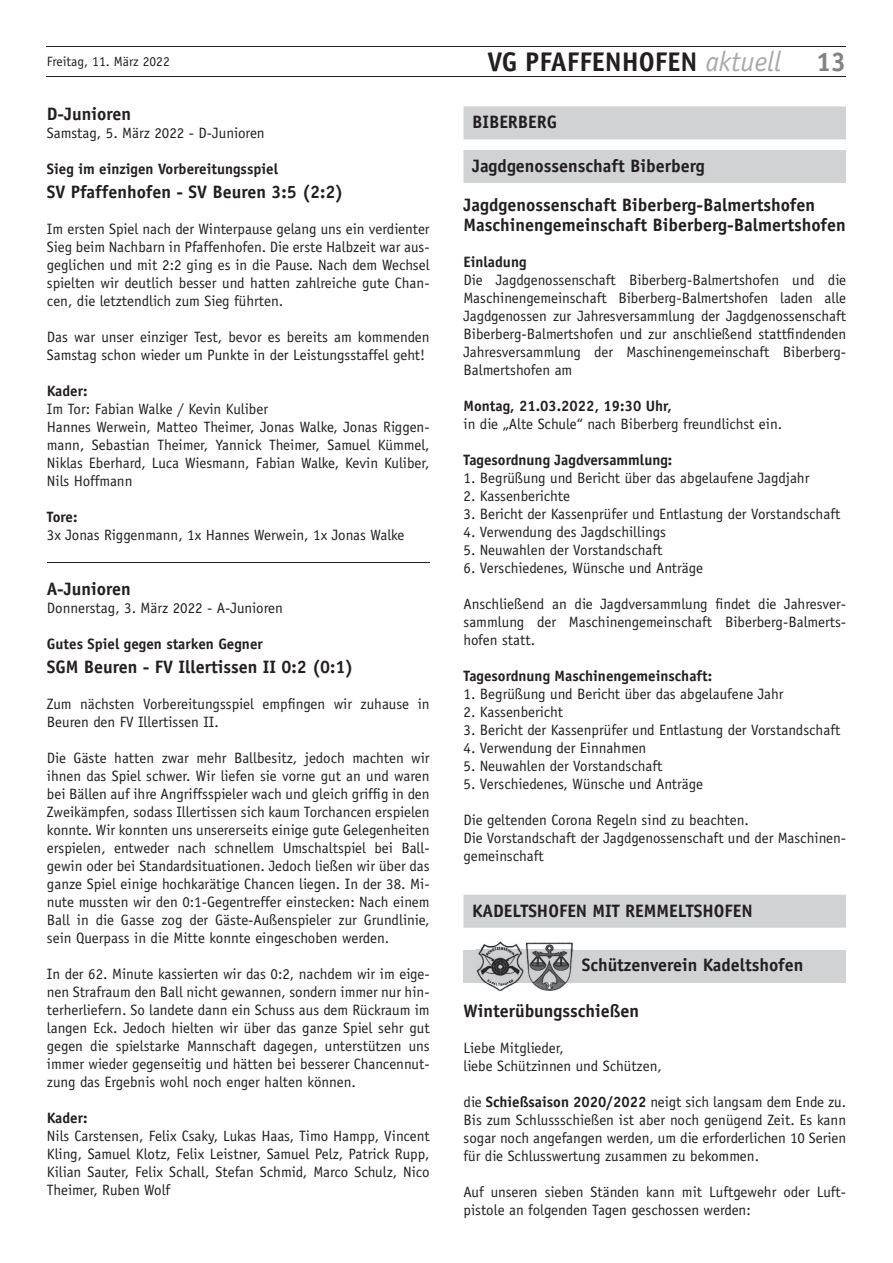
<style>
.page{position:relative;width:893px;height:1263px;background:#fff}
.page>*{position:absolute;margin:0;border:0;box-sizing:border-box;transform-origin:0 0}
.t1{font:700 27px "Officina Sans";color:#231f20}
.t2{font:700 27px "Officina Sans";color:#808285}
.t3{font:700 18px/39.5px "Officina Sans";color:#231f20}
.t4{font:15px/18px "Officina Sans";color:#231f20;text-align:justify}
.t5{font:700 15px "Officina Sans";color:#231f20}
.t6{font:13.5px "Officina Sans";color:#231f20}
.s1{font-weight:400;font-style:italic;font-size:28.35px;color:#a8a9ad}
.s2{font-weight:700}
</style>
<div class="page">
<hr style="left:47px;top:76px;width:799px;height:1px;background:#231f20">
<hr style="left:47px;top:47px;width:799px;height:1px;background:#231f20">
<hr style="left:47px;top:562px;width:383px;height:1px;background:#231f20">
<div style="left:463px;top:106px;width:383px;height:33px;background:#d1d2d4"></div>
<div style="left:463px;top:150px;width:383px;height:33px;background:#d1d2d4"></div>
<div style="left:463px;top:895px;width:383px;height:33px;background:#d1d2d4"></div>
<div style="left:463px;top:950px;width:383px;height:33px;background:#d1d2d4"></div>
<img style="left:476px;top:941px;width:48px;height:50px">
<img style="left:476px;top:950px;width:48px;height:33px">
<img style="left:526px;top:942px;width:47px;height:49px">
<img style="left:526px;top:950px;width:47px;height:33px">
<h1 class="t1" style="left:487px;top:45px;width:295px">VG PFAFFENHOFEN <span class="s1">aktuell</span></h1>
<p class="t6" style="left:47px;top:53px;width:124px">Freitag, 11. März 2022</p>
<h1 class="t2" style="left:816px;top:45px;width:32px">13</h1>
<p class="t3" style="left:47px;top:94px;width:86px">D-Junioren</p>
<p class="t4" style="left:47px;top:124px;width:219px">Samstag, 5. März 2022 - D-Junioren</p>
<p class="t5" style="left:47px;top:160px;width:233px">Sieg im einzigen Vorbereitungsspiel</p>
<p class="t3" style="left:47px;top:172px;width:298px">SV Pfaffenhofen - SV Beuren 3:5 (2:2)</p>
<p class="t4" style="left:47px;top:220px;width:384px">Im ersten Spiel nach der Winterpause gelang uns ein verdienter Sieg beim Nachbarn in Pfaffenhofen. Die erste Halbzeit war aus&shy;geglichen und mit 2:2 ging es in die Pause. Nach dem Wechsel spielten wir deutlich besser und hatten zahlreiche gute Chan&shy;cen, die letztendlich zum Sieg führten.</p>
<p class="t4" style="left:47px;top:328px;width:384px">Das war unser einziger Test, bevor es bereits am kommenden<br>Samstag schon wieder um Punkte in der Leistungsstaffel geht!</p>
<p class="t5" style="left:47px;top:382px;width:42px">Kader:</p>
<p class="t4" style="left:47px;top:400px;width:384px;text-align:left">Im Tor: Fabian Walke / Kevin Kuliber<br>Hannes Werwein, Matteo Theimer, Jonas Walke, Jonas Riggen&shy;mann, Sebastian Theimer, Yannick Theimer, Samuel Kümmel, Niklas Eberhard, Luca Wiesmann, Fabian Walke, Kevin Kuliber, Nils Hoffmann</p>
<p class="t5" style="left:47px;top:508px;width:32px">Tore:</p>
<p class="t4" style="left:47px;top:526px;width:359px">3x Jonas Riggenmann, 1x Hannes Werwein, 1x Jonas Walke</p>
<p class="t3" style="left:47px;top:569px;width:86px">A-Junioren</p>
<p class="t4" style="left:47px;top:599px;width:237px">Donnerstag, 3. März 2022 - A-Junioren</p>
<p class="t5" style="left:47px;top:634px;width:217px">Gutes Spiel gegen starken Gegner</p>
<p class="t3" style="left:47px;top:646px;width:308px">SGM Beuren - FV Illertissen II 0:2 (0:1)</p>
<p class="t4" style="left:47px;top:694px;width:384px">Zum nächsten Vorbereitungsspiel empfingen wir zuhause in<br>Beuren den FV Illertissen II.</p>
<p class="t4" style="left:47px;top:748px;width:384px">Die Gäste hatten zwar mehr Ballbesitz, jedoch machten wir ihnen das Spiel schwer. Wir liefen sie vorne gut an und waren bei Bällen auf ihre Angriffsspieler wach und gleich griffig in den Zweikämpfen, sodass Illertissen sich kaum Torchancen erspielen konnte. Wir konnten uns unsererseits einige gute Gelegenheiten erspielen, entweder nach schnellem Umschaltspiel bei Ball&shy;gewin oder bei Standardsituationen. Jedoch ließen wir über das ganze Spiel einige hochkarätige Chancen liegen. In der 38. Mi&shy;nute mussten wir den 0:1-Gegentreffer einstecken: Nach einem Ball in die Gasse zog der Gäste-Außenspieler zur Grundlinie, sein Querpass in die Mitte konnte eingeschoben werden.</p>
<p class="t4" style="left:47px;top:964px;width:384px">In der 62. Minute kassierten wir das 0:2, nachdem wir im eige&shy;nen Strafraum den Ball nicht gewannen, sondern immer nur hin&shy;terherliefern. So landete dann ein Schuss aus dem Rückraum im langen Eck. Jedoch hielten wir über das ganze Spiel sehr gut gegen die spielstarke Mannschaft dagegen, unterstützen uns immer wieder gegenseitig und hätten bei besserer Chancennut&shy;zung das Ergebnis wohl noch enger halten können.</p>
<p class="t5" style="left:47px;top:1108px;width:42px">Kader:</p>
<p class="t4" style="left:47px;top:1126px;width:384px">Nils Carstensen, Felix Csaky, Lukas Haas, Timo Hampp, Vincent Kling, Samuel Klotz, Felix Leistner, Samuel Pelz, Patrick Rupp, Kilian Sauter, Felix Schall, Stefan Schmid, Marco Schulz, Nico Theimer, Ruben Wolf</p>
<p class="t3" style="left:472px;top:102px;width:87px">BIBERBERG</p>
<p class="t3" style="left:463px;top:146px;width:353px;text-indent:9px">Jagdgenossenschaft Biberberg<br>Jagdgenossenschaft Biberberg-Balmertshofen</p>
<p class="t3" style="left:463px;top:205px;width:384px">Maschinengemeinschaft Biberberg-Balmertshofen</p>
<p class="t5" style="left:463px;top:252px;width:65px">Einladung</p>
<p class="t4" style="left:463px;top:271px;width:384px">Die Jagdgenossenschaft Biberberg-Balmertshofen und die Maschinengemeinschaft Biberberg-Balmertshofen laden alle Jagdgenossen zur Jahresversammlung der Jagdgenossenschaft Biberberg-Balmertshofen und zur anschließend stattfindenden Jahresversammlung der Maschinengemeinschaft Biberberg-Balmertshofen am</p>
<p class="t5" style="left:463px;top:396px;width:210px">Montag, 21.03.2022, 19:30 Uhr,</p>
<p class="t4" style="left:463px;top:415px;width:320px">in die „Alte Schule“ nach Biberberg freundlichst ein.</p>
<p class="t5" style="left:463px;top:450px;width:210px">Tagesordnung Jagdversammlung:</p>
<p class="t4" style="left:463px;top:469px;width:347px">1. Begrüßung und Bericht über das abgelaufene Jagdjahr</p>
<p class="t4" style="left:463px;top:487px;width:108px">2. Kassenberichte</p>
<p class="t4" style="left:463px;top:505px;width:378px">3. Bericht der Kassenprüfer und Entlastung der Vorstandschaft</p>
<p class="t4" style="left:463px;top:523px;width:204px">4. Verwendung des Jagdschillings</p>
<p class="t4" style="left:463px;top:541px;width:200px">5. Neuwahlen der Vorstandschaft</p>
<p class="t4" style="left:463px;top:559px;width:241px">6. Verschiedenes, Wünsche und Anträge</p>
<p class="t4" style="left:463px;top:595px;width:384px">Anschließend an die Jagdversammlung findet die Jahresver&shy;sammlung der Maschinengemeinschaft Biberberg-Balmerts&shy;hofen statt.</p>
<p class="t5" style="left:463px;top:666px;width:250px">Tagesordnung Maschinengemeinschaft:</p>
<p class="t4" style="left:463px;top:685px;width:322px">1. Begrüßung und Bericht über das abgelaufene Jahr</p>
<p class="t4" style="left:463px;top:703px;width:101px">2. Kassenbericht</p>
<p class="t4" style="left:463px;top:721px;width:378px">3. Bericht der Kassenprüfer und Entlastung der Vorstandschaft</p>
<p class="t4" style="left:463px;top:739px;width:184px">4. Verwendung der Einnahmen</p>
<p class="t4" style="left:463px;top:757px;width:200px">5. Neuwahlen der Vorstandschaft</p>
<p class="t4" style="left:463px;top:775px;width:241px">5. Verschiedenes, Wünsche und Anträge</p>
<p class="t4" style="left:463px;top:811px;width:384px;text-align:left">Die geltenden Corona Regeln sind zu beachten.<br>Die Vorstandschaft der Jagdgenossenschaft und der Maschinen&shy;gemeinschaft</p>
<p class="t3" style="left:472px;top:890px;width:282px">KADELTSHOFEN MIT REMMELTSHOFEN</p>
<p class="t3" style="left:582px;top:945px;width:223px">Schützenverein Kadeltshofen</p>
<p class="t3" style="left:463px;top:991px;width:177px">Winterübungsschießen</p>
<p class="t4" style="left:463px;top:1039px;width:200px">Liebe Mitglieder,<br>liebe Schützinnen und Schützen,</p>
<p class="t4" style="left:463px;top:1093px;width:384px">die <span class="s2">Schießsaison 2020/2022</span> neigt sich langsam dem Ende zu.<br>Bis zum Schlussschießen ist aber noch genügend Zeit. Es kann sogar noch angefangen werden, um die erforderlichen 10 Serien für die Schlusswertung zusammen zu bekommen.</p>
<p class="t4" style="left:463px;top:1183px;width:384px">Auf unseren sieben Ständen kann mit Luftgewehr oder Luft&shy;pistole an folgenden Tagen geschossen werden:</p>
</div>
